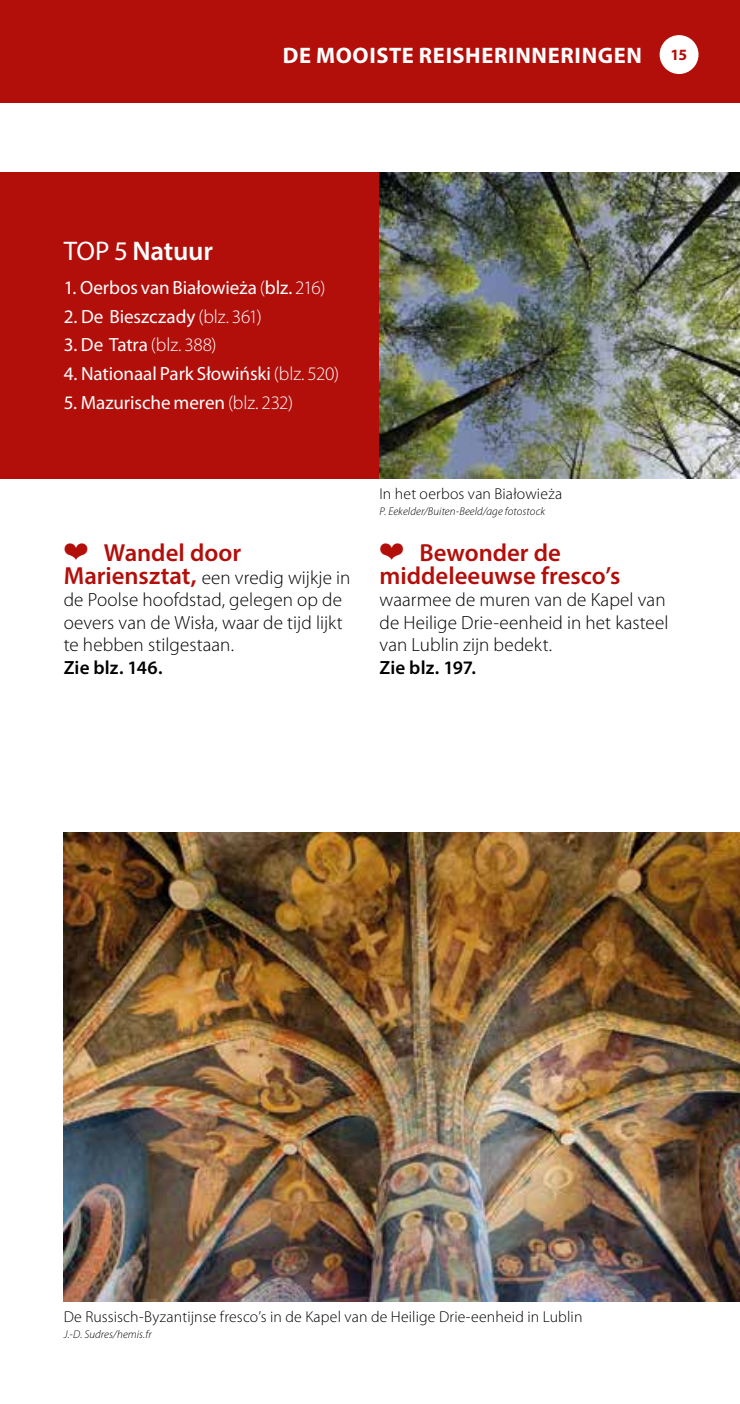
<style>
.page{position:relative;width:740px;height:1404px;background:#fff}
.page>*{position:absolute;margin:0;border:0;box-sizing:border-box;transform-origin:0 0}
.t1{font:600 27px "Myriad Pro";letter-spacing:.025em;color:#fff}
.t2{font:600 24.75px/22.5px "Myriad Pro";color:#b20f0b}
.t3{font:700 22.5px "Myriad Pro";letter-spacing:.03em;color:#fff}
.t4{font:300 19.12px/22.5px "Myriad Pro";letter-spacing:.005em;color:#000}
.t5{font:19.12px "Myriad Pro";letter-spacing:-.005em;color:#fff}
.t6{font:300 19.12px/28.8px "Myriad Pro";letter-spacing:.03em;color:#fff;text-align:justify}
.t7{font:600 19.12px "Myriad Pro";letter-spacing:.005em;color:#000}
.t8{font:300 15.75px "Myriad Pro";letter-spacing:.01em;color:#000}
.t9{font:700 15.75px "Myriad Pro";color:#b20f0b}
.t10{font:italic 300 11.25px "Myriad Pro";letter-spacing:.01em;color:#000}
.s1{font-weight:400}
.s2{font-weight:300}
.s3{font-family:"Michelin";font-weight:400;font-size:27px}
.s4{font-weight:600;font-size:24.75px;color:#b20f0b}
</style>
<div class="page">
<div style="left:0;top:0;width:740px;height:102px;background:#b20f0b"></div>
<div style="left:659px;top:35px;width:39px;height:39px;background:#fff;border-radius:50%"></div>
<div style="left:0;top:172px;width:379px;height:306px;background:#b20f0b"></div>
<img style="left:380px;top:172px;width:360px;height:306px">
<img style="left:64px;top:832px;width:676px;height:469px">
<p class="t3" style="left:283px;top:40px;width:361px">DE MOOISTE REISHERINNERINGEN</p>
<p class="t9" style="left:670px;top:44px;width:18px">15</p>
<h1 class="t1" style="left:64px;top:234px;width:151px"><span class="s1">TOP 5</span> Natuur</h1>
<p class="t5" style="left:64px;top:276px;width:263px">1. Oerbos van Białowieża <span class="s2">(</span>blz. <span class="s2">216)</span></p>
<p class="t5" style="left:64px;top:304px;width:199px">2. De Bieszczady <span class="s2">(blz. 361)</span></p>
<p class="t5" style="left:64px;top:333px;width:154px">3. De Tatra <span class="s2">(blz. 388)</span></p>
<p class="t5" style="left:64px;top:362px;width:277px">4. Nationaal Park Słowiński <span class="s2">(blz. 520)</span></p>
<p class="t5" style="left:64px;top:391px;width:231px">5. Mazurische meren <span class="s2">(blz. 232)</span></p>
<h1 class="t1" style="left:132px;top:234px;width:102px">Xxxxxxx</h1>
<p class="t6" style="left:80px;top:273px;width:97px"><span class="s1">Xxxxx</span> (p. xx)<br><span class="s1">Xxxxx</span> (p. xx)<br><span class="s1">Xxxxx</span> (p. xx)<br><span class="s1">Xxxxx</span> (p. xx)<br><span class="s1">Xxxxx</span> (p. xx)</p>
<p class="t2" style="left:64px;top:541px;width:179px"><span class="s3">Ü</span> Wandel door</p>
<p class="t4" style="left:64px;top:566px;width:288px"><span class="s4">Mariensztat,</span> een vredig wijkje in de Poolse hoofdstad, gelegen op de oevers van de Wisła, waar de tijd lijkt te hebben stilgestaan.</p>
<p class="t7" style="left:64px;top:655px;width:100px">Zie blz. 146.</p>
<p class="t8" style="left:379px;top:485px;width:184px">In het oerbos van Białowieża</p>
<p class="t10" style="left:379px;top:505px;width:167px">P. Eekelder/Buiten-Beeld/age fotostock</p>
<p class="t2" style="left:379px;top:541px;width:242px"><span class="s3">Ü</span> Bewonder de middeleeuwse fresco’s</p>
<p class="t4" style="left:379px;top:588px;width:290px">waarmee de muren van de Kapel van de Heilige Drie-eenheid in het kasteel van Lublin zijn bedekt.</p>
<p class="t7" style="left:379px;top:655px;width:98px">Zie blz. 197.</p>
<p class="t8" style="left:64px;top:1307px;width:520px">De Russisch-Byzantijnse fresco’s in de Kapel van de Heilige Drie-eenheid in Lublin</p>
<p class="t10" style="left:64px;top:1327px;width:89px">J.-D. Sudres/hemis.fr</p>
</div>
